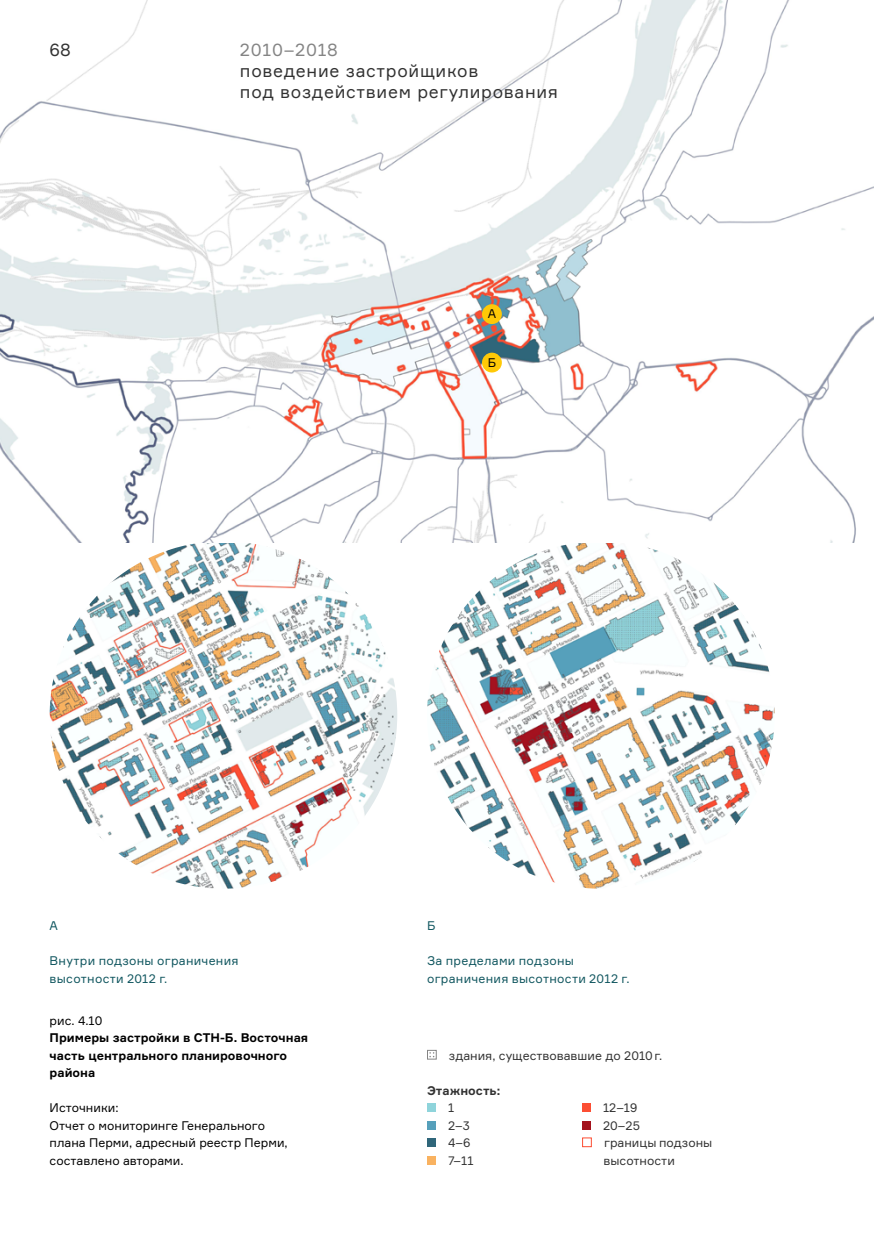
<style>
.page{position:relative;width:874px;height:1241px;background:#fff}
.page>*{position:absolute;margin:0;border:0;box-sizing:border-box;transform-origin:0 0}
.t1{font:17.5px/21px "Formular";letter-spacing:.04em;color:#323232}
.t2{font:17.5px "Formular";letter-spacing:.04em;color:#848484}
.t3{font:12.25px/17.5px "Formular";color:#000}
.t4{font:12.25px/17.5px "Formular";letter-spacing:.025em;color:#10565f}
.t5{font:12.25px/17.5px "Formular";color:#323232}
.t6{font:700 12.25px/17.5px "Formular";color:#000}
.t7{font:700 12.25px "Formular";color:#323232}
</style>
<div class="page">
<img style="left:427px;top:541px;width:347px;height:347px;border-radius:174px">
<img style="left:50px;top:541px;width:347px;height:347px;border-radius:174px">
<div style="left:427px;top:1049px;width:9px;height:10px;border:1px solid #848484"></div>
<div style="left:427px;top:1103px;width:8px;height:8px;background:#8fd4db"></div>
<div style="left:427px;top:1120px;width:8px;height:9px;background:#56a0bb"></div>
<div style="left:427px;top:1138px;width:8px;height:8px;background:#2f667a"></div>
<div style="left:427px;top:1155px;width:8px;height:9px;background:#f9b260"></div>
<div style="left:582px;top:1103px;width:8px;height:8px;background:#fc4e33"></div>
<div style="left:582px;top:1120px;width:8px;height:9px;background:#a4121d"></div>
<img style="left:0;top:0;width:873px;height:542px">
<div style="left:481px;top:304px;width:20px;height:20px;background:#ffc907;border-radius:50%"></div>
<div style="left:481px;top:352px;width:20px;height:20px;background:#ffc907;border-radius:50%"></div>
<h1 class="t1" style="left:50px;top:39px;width:23px">68</h1>
<h1 class="t2" style="left:240px;top:39px;width:99px">2010–2018</h1>
<h1 class="t1" style="left:240px;top:60px;width:319px">поведение застройщиков<br>под воздействием регулирования</h1>
<p class="t3" style="left:487px;top:305px;width:10px">A</p>
<p class="t3" style="left:487px;top:353px;width:10px">Б</p>
<p class="t4" style="left:50px;top:916px;width:10px">A</p>
<p class="t4" style="left:50px;top:951px;width:190px">Внутри подзоны ограничения высотности 2012 г.</p>
<p class="t3" style="left:50px;top:1011px;width:54px">рис. 4.10</p>
<p class="t6" style="left:50px;top:1028px;width:260px">Примеры застройки в СТН-Б. Восточная часть центрального планировочного района</p>
<p class="t3" style="left:50px;top:1098px;width:239px">Источники:<br>Отчет о мониторинге Генерального плана Перми, адресный реестр Перми, составлено авторами.</p>
<p class="t4" style="left:427px;top:916px;width:10px">Б</p>
<p class="t4" style="left:427px;top:951px;width:204px">За пределами подзоны ограничения высотности 2012 г.</p>
<p class="t5" style="left:448px;top:1046px;width:215px">здания, существовавшие до 2010г.</p>
<p class="t7" style="left:427px;top:1082px;width:75px">Этажность:</p>
<p class="t5" style="left:448px;top:1098px;width:27px">1<br>2–3<br>4–6<br>7–11</p>
<p class="t5" style="left:602px;top:1098px;width:111px">12–19<br>20–25<br>границы подзоны высотности</p>
</div>
